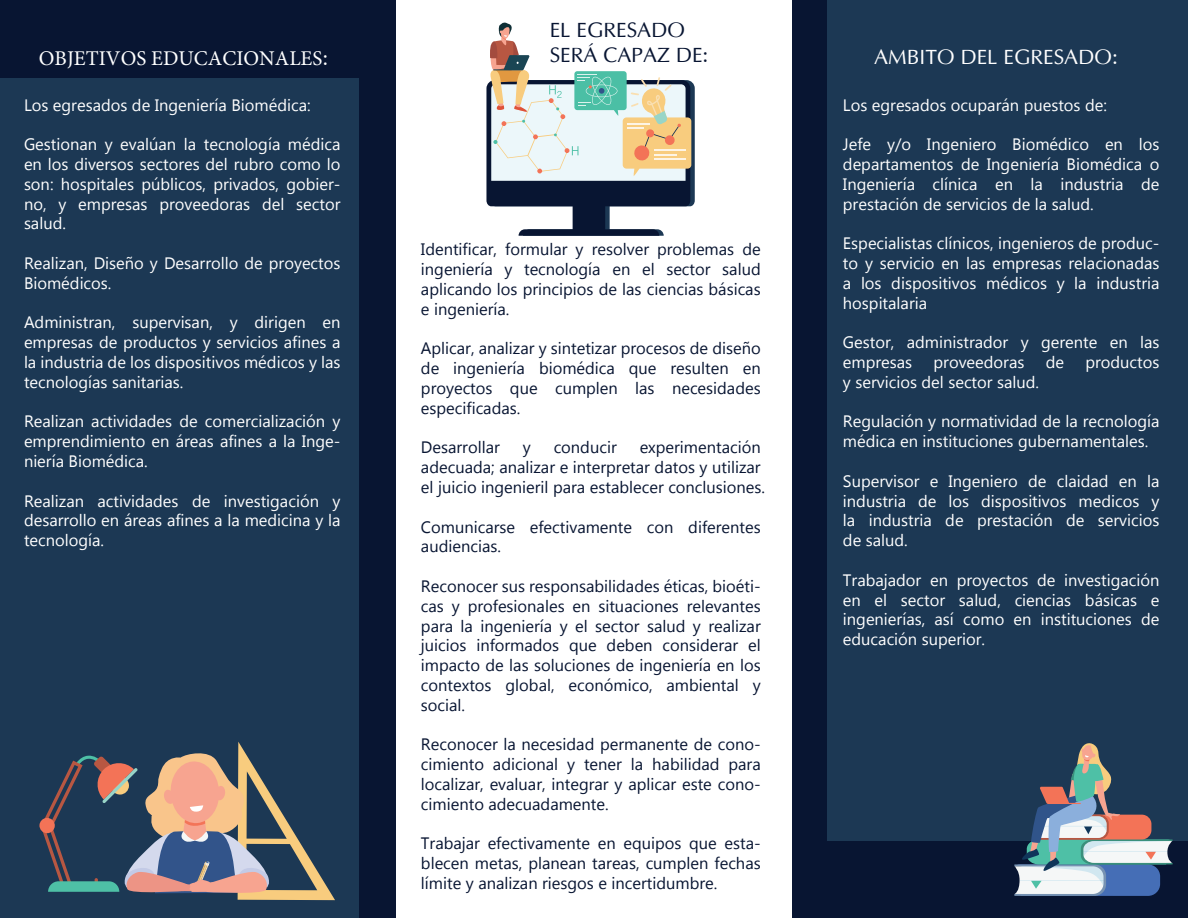
<style>
.page{position:relative;width:1188px;height:918px;background:#081532}
.page>*{position:absolute;margin:0;border:0;box-sizing:border-box;transform-origin:0 0}
.t1{font:21px "Minion Pro";color:#fff}
.t2{font:21px "Optima";color:#081532}
.t3{font:21px "Optima";color:#fff}
.t4{font:16.5px/19.8px "Microsoft New Tai Lue";color:#fff;text-align:justify}
.t5{font:16.5px/19.8px "Microsoft New Tai Lue";color:#081532;text-align:justify}
.s1{font-family:"Optima"}
</style>
<div class="page">
<div style="left:396px;top:0;width:396px;height:918px;background:#fff"></div>
<div style="left:0;top:78px;width:359px;height:840px;background:#1c3854"></div>
<div style="left:827px;top:0;width:361px;height:841px;background:#1c3854"></div>
<svg style="left:39px;top:818px;width:16px;height:15px"></svg>
<svg style="left:41px;top:742px;width:294px;height:158px"></svg>
<svg style="left:486px;top:23px;width:209px;height:213px"></svg>
<svg style="left:1014px;top:743px;width:159px;height:153px"></svg>
<p class="t2" style="left:550px;top:14px;width:137px">EL EGRESADO</p>
<p class="t1" style="left:39px;top:44px;width:291px">OBJETIVOS EDUCACIONALES<span class="s1">:</span></p>
<p class="t2" style="left:550px;top:39px;width:160px">SERÁ CAPAZ DE:</p>
<p class="t4" style="left:24px;top:96px;width:288px">Los egresados de Ingeniería Biomédica:</p>
<p class="t4" style="left:24px;top:136px;width:318px">Gestionan y evalúan la tecnología médica en los diversos sectores del rubro como lo son: hospitales públicos, privados, gobier&shy;no, y empresas proveedoras del sector salud.</p>
<p class="t4" style="left:24px;top:255px;width:318px">Realizan, Diseño y Desarrollo de proyectos<br>Biomédicos.</p>
<p class="t4" style="left:24px;top:314px;width:318px">Administran, supervisan, y dirigen en empresas de productos y servicios afines a la industria de los dispositivos médicos y las tecnologías sanitarias.</p>
<p class="t4" style="left:24px;top:413px;width:318px">Realizan actividades de comercialización y emprendimiento en áreas afines a la Inge&shy;niería Biomédica.</p>
<p class="t4" style="left:24px;top:492px;width:318px">Realizan actividades de investigación y desarrollo en áreas afines a la medicina y la tecnología.</p>
<p class="t5" style="left:421px;top:241px;width:341px">Identificar, formular y resolver problemas de ingeniería y tecnología en el sector salud aplicando los principios de las ciencias básicas e ingeniería.</p>
<p class="t5" style="left:421px;top:340px;width:341px">Aplicar, analizar y sintetizar procesos de diseño de ingeniería biomédica que resulten en proyectos que cumplen las necesidades especificadas.</p>
<p class="t5" style="left:421px;top:439px;width:80px">Desarrollar</p>
<p class="t5" style="left:523px;top:439px;width:9px">y</p>
<p class="t5" style="left:554px;top:439px;width:65px">conducir</p>
<p class="t5" style="left:421px;top:439px;width:346px;text-align:left;text-indent:219px">experimentación adecuada; analizar e interpretar datos y utilizar el juicio ingenieril para establecer conclusiones.</p>
<p class="t5" style="left:421px;top:518px;width:341px">Comunicarse efectivamente con diferentes audiencias.</p>
<p class="t5" style="left:421px;top:578px;width:341px">Reconocer sus responsabilidades éticas, bioéti&shy;cas y profesionales en situaciones relevantes para la ingeniería y el sector salud y realizar juicios informados que deben considerar el impacto de las soluciones de ingeniería en los contextos global, económico, ambiental y social.</p>
<p class="t5" style="left:421px;top:736px;width:341px">Reconocer la necesidad permanente de cono&shy;cimiento adicional y tener la habilidad para localizar, evaluar, integrar y aplicar este cono&shy;cimiento adecuadamente.</p>
<p class="t5" style="left:421px;top:835px;width:341px">Trabajar efectivamente en equipos que esta&shy;blecen metas, planean tareas, cumplen fechas límite y analizan riesgos e incertidumbre.</p>
<p class="t3" style="left:874px;top:42px;width:245px">AMBITO DEL EGRESADO:</p>
<p class="t4" style="left:843px;top:96px;width:266px">Los egresados ocuparán puestos de:</p>
<p class="t4" style="left:843px;top:136px;width:318px">Jefe y/o Ingeniero Biomédico en los departamentos de Ingeniería Biomédica o Ingeniería clínica en la industria de prestación de servicios de la salud.</p>
<p class="t4" style="left:843px;top:235px;width:318px">Especialistas clínicos, ingenieros de produc&shy;to y servicio en las empresas relacionadas a los dispositivos médicos y la industria hospitalaria</p>
<p class="t4" style="left:843px;top:334px;width:318px">Gestor, administrador y gerente en las empresas</p>
<p class="t4" style="left:934px;top:354px;width:92px">proveedoras</p>
<p class="t4" style="left:1046px;top:354px;width:20px">de</p>
<p class="t4" style="left:1085px;top:354px;width:76px">productos</p>
<p class="t4" style="left:843px;top:373px;width:198px">y servicios del sector salud.</p>
<p class="t4" style="left:843px;top:413px;width:318px">Regulación y normatividad de la recnología médica en instituciones gubernamentales.</p>
<p class="t4" style="left:843px;top:472px;width:318px">Supervisor e Ingeniero de claidad en la industria de los dispositivos medicos y la industria de prestación de servicios de salud.</p>
<p class="t4" style="left:843px;top:571px;width:318px">Trabajador en proyectos de investigación en el sector salud, ciencias básicas e ingenierías, así como en instituciones de educación superior.</p>
</div>
